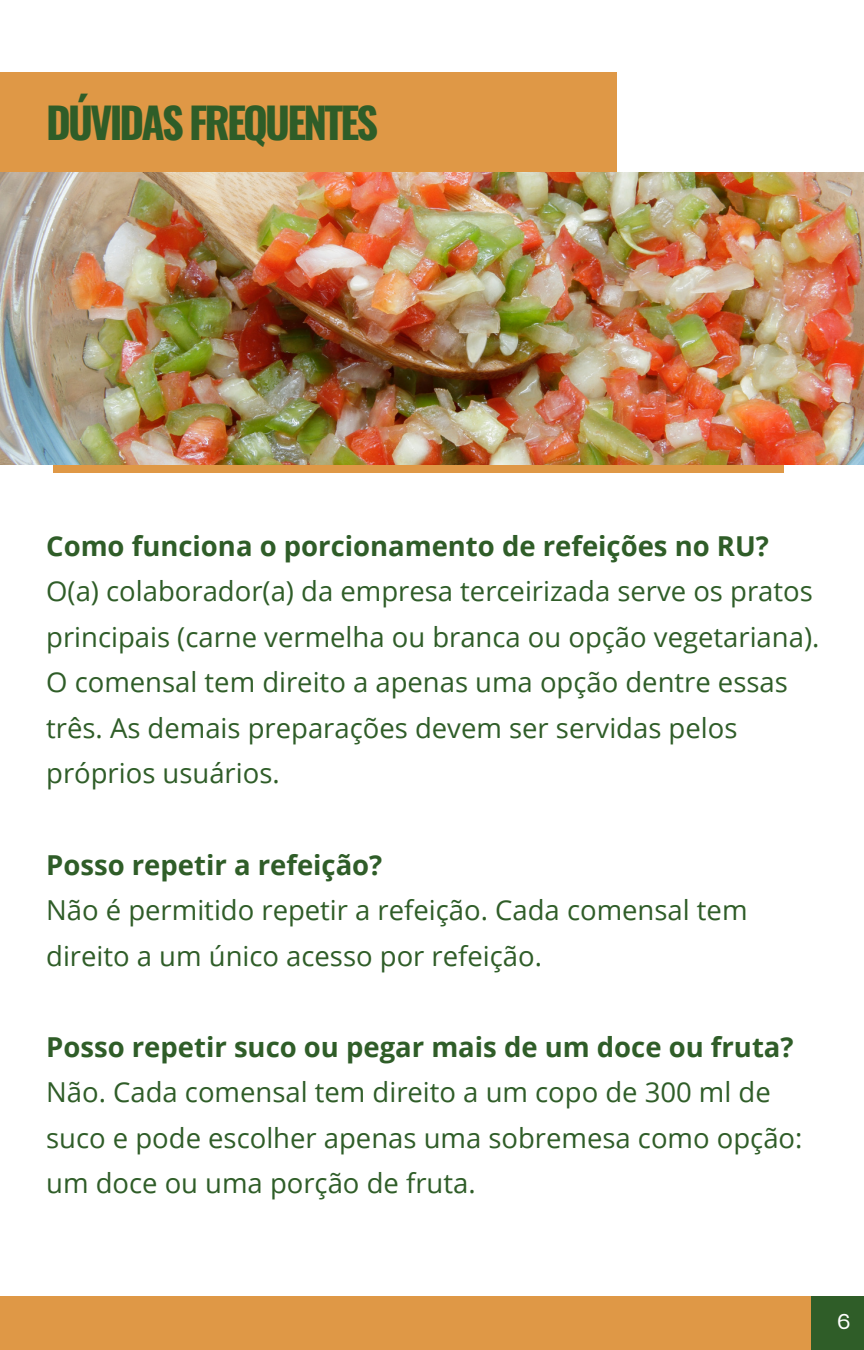
<style>
.page{position:relative;width:864px;height:1350px;background:#fff}
.page>*{position:absolute;margin:0;border:0;box-sizing:border-box;transform-origin:0 0}
.t1{font:700 42.3px "Oswald";letter-spacing:-.065em;color:#2f5d28}
.t2{font:27.45px/45.4px "Open Sans";color:#2f5d28}
.t3{font:700 27.45px "Open Sans";color:#2f5d28}
.t4{font:20.93px "Sanchez";color:#fff}
</style>
<div class="page">
<div style="left:811px;top:1296px;width:53px;height:54px;background:#2f5d28"></div>
<div style="left:0;top:1296px;width:811px;height:54px;background:#df9846"></div>
<div style="left:0;top:73px;width:617px;height:133px;background:#df9846"></div>
<div style="left:53px;top:464px;width:731px;height:8px;background:#df9846"></div>
<img style="left:0;top:173px;width:864px;height:292px">
<p class="t1" style="left:46px;top:90px;width:334px">DÚVIDAS FREQUENTES</p>
<p class="t3" style="left:46px;top:526px;width:724px">Como funciona o porcionamento de refeições no RU?</p>
<p class="t2" style="left:46px;top:568px;width:775px">O(a) colaborador(a) da empresa terceirizada serve os pratos principais (carne vermelha ou branca ou opção vegetariana).<br>O comensal tem direito a apenas uma opção dentre essas três. As demais preparações devem ser servidas pelos próprios usuários.</p>
<p class="t3" style="left:46px;top:845px;width:338px">Posso repetir a refeição?</p>
<p class="t2" style="left:46px;top:887px;width:703px">Não é permitido repetir a refeição. Cada comensal tem direito a um único acesso por refeição.</p>
<p class="t3" style="left:46px;top:1027px;width:749px">Posso repetir suco ou pegar mais de um doce ou fruta?</p>
<p class="t2" style="left:46px;top:1069px;width:758px">Não. Cada comensal tem direito a um copo de 300 ml de suco e pode escolher apenas uma sobremesa como opção: um doce ou uma porção de fruta.</p>
<p class="t4" style="left:838px;top:1308px;width:14px">6</p>
</div>
